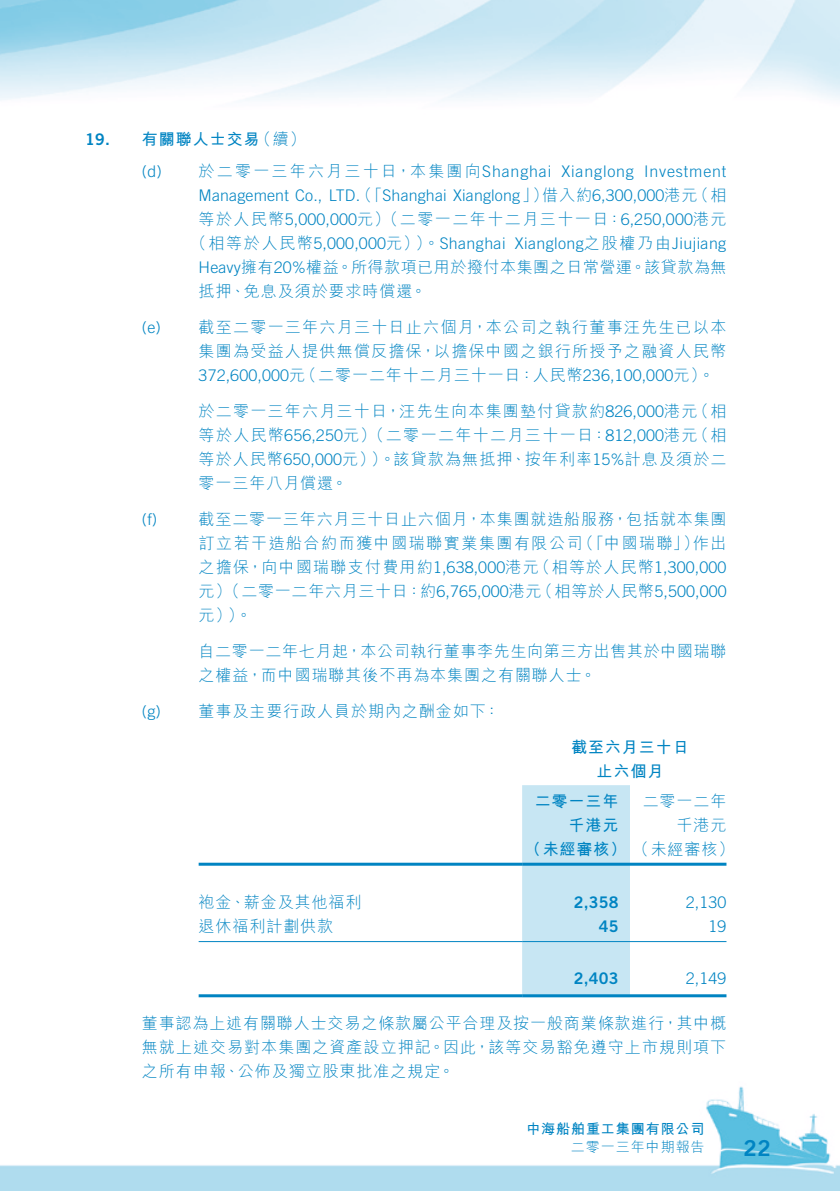
<style>
.page{position:relative;width:840px;height:1191px;background:#fff}
.page>*{position:absolute;margin:0;border:0;box-sizing:border-box;transform-origin:0 0}
.t1{font:22px "Trade Gothic LT Std Bd 2";color:#0084c2}
.Notes{font:300 16px/24px "M Hei HK";letter-spacing:.065em;color:#0084c2}
.Notes-2{font:300 16px "Trade Gothic LT Std";letter-spacing:.01em;color:#0084c2}
.Notes-3{font:300 16px/24px "M Hei HK";letter-spacing:.035em;color:#0084c2}
.Notes-4{font:300 16px/24px "M Hei HK";letter-spacing:.04em;color:#0084c2}
.Notes-5{font:300 16px "M Hei HK";letter-spacing:.09em;color:#0084c2}
.Notes-6{font:300 16px/24px "M Hei HK";letter-spacing:.095em;color:#0084c2}
.Notes-7{font:700 16px/24px "M Hei HK";letter-spacing:.06em;color:#0084c2;text-align:center}
.Notes-8{font:300 16px/24px "M Hei HK";letter-spacing:.045em;color:#0084c2}
.Notes-9{font:300 16px "M Hei HK";letter-spacing:.14em;color:#0084c2}
.Notes-10{font:16px "Trade Gothic LT Std Bd 2";letter-spacing:.01em;color:#0084c2}
.Notes-11{font:300 16px "Trade Gothic LT Std";letter-spacing:.05em;color:#0084c2}
.Notes_HD1{font:700 16px "M Hei HK";letter-spacing:.06em;color:#0084c2}
.Notes_HD1-2{font:300 16px "M Hei HK";color:#0084c2}
.Notes_HD1-3{font:16px "Trade Gothic LT Std Bd 2";color:#0084c2}
.t2{font:700 14px "M Hei HK";letter-spacing:.065em;color:#0084c2}
.t3{font:300 14px "M Hei HK";letter-spacing:.07em;color:#0084c2}
.s1{font-family:"Trade Gothic LT Std"}
.s2{font-family:"M Hei HK"}
.s3{font-weight:300}
</style>
<div class="page">
<img style="left:1px;top:1086px;width:838px;height:105px">
<img style="left:0;top:1072px;width:1px;height:119px">
<img style="left:0;top:0;width:1px;height:115px">
<div style="left:522px;top:785px;width:107px;height:209px;background:#c7e6f3"></div>
<hr style="left:198px;top:862px;width:324px;height:3px;background:#0084c2">
<hr style="left:522px;top:862px;width:107px;height:3px;background:#0084c2">
<hr style="left:629px;top:862px;width:97px;height:3px;background:#0084c2">
<hr style="left:198px;top:941px;width:324px;height:1px;background:#0084c2">
<hr style="left:522px;top:941px;width:107px;height:1px;background:#0084c2">
<hr style="left:629px;top:941px;width:97px;height:1px;background:#0084c2">
<hr style="left:198px;top:994px;width:324px;height:3px;background:#0084c2">
<hr style="left:522px;top:994px;width:107px;height:3px;background:#0084c2">
<hr style="left:629px;top:994px;width:97px;height:3px;background:#0084c2">
<p class="Notes_HD1-3" style="left:85px;top:129px;width:26px">19.</p>
<p class="Notes_HD1-2" style="left:255px;top:131px;width:52px">（續(</p>
<p class="Notes_HD1" style="left:142px;top:127px;width:119px">有關聯人士交易</p>
<p class="Notes-2" style="left:142px;top:162px;width:21px">)d(</p>
<p class="Notes-9" style="left:198px;top:163px;width:354px">於二零一三年六月三十日，本集團向<span class="s1">Shanghai</span></p>
<p class="Notes-11" style="left:561px;top:162px;width:74px">Xianglong</p>
<p class="Notes-2" style="left:643px;top:162px;width:84px">Investment</p>
<p class="Notes-2" style="left:142px;top:318px;width:20px">)e(</p>
<p class="Notes-2" style="left:142px;top:510px;width:17px">)f(</p>
<p class="Notes-2" style="left:142px;top:702px;width:20px">)g(</p>
<p class="Notes-2" style="left:198px;top:186px;width:351px">Management Co., LTD<span class="s2">（「</span>Shanghai Xianglong <span class="s2">」）</span></p>
<p class="Notes" style="left:692px;top:183px;width:35px">（相</p>
<p class="Notes-2" style="left:542px;top:186px;width:157px"><span class="s2">借入約</span>6,300,000<span class="s2">港元</span></p>
<p class="Notes-2" style="left:355px;top:186px;width:6px">.</p>
<p class="Notes-5" style="left:198px;top:211px;width:529px">等於人民幣<span class="s1">5,000,000</span>元）（二零一二年十二月三十一日：<span class="s1">6,250,000</span>港元</p>
<p class="Notes-2" style="left:514px;top:234px;width:213px">Xianglong<span class="s2">之股權乃由</span>Jiujiang</p>
<p class="Notes-3" style="left:198px;top:231px;width:529px;text-indent:-8px">（相等於人民幣<span class="s1">5,000,000</span>元））。<span class="s1">Shanghai<br>Heavy</span>擁有<span class="s1">20%</span>權益。所得款項已用於撥付本集團之日常營運。該貸款為無抵押、免息及須於要求時償還。</p>
<p class="Notes" style="left:198px;top:315px;width:529px">截至二零一三年六月三十日止六個月，本公司之執行董事汪先生已以本</p>
<p class="Notes" style="left:300px;top:339px;width:427px;text-indent:-102px">集團為受益人提供無償反擔保，以擔保中國之銀行所授予之融資人民幣（二零一二年十二月三十一日：人民幣<span class="s1">236,100,000</span>元。(</p>
<p class="Notes-2" style="left:198px;top:366px;width:108px">372,600,000<span class="s2">元</span></p>
<p class="Notes" style="left:692px;top:399px;width:35px;text-indent:-494px">於二零一三年六月三十日，汪先生向本集團墊付貸款約<span class="s1">826,000</span>港元<br>（相</p>
<p class="Notes" style="left:692px;top:399px;width:35px">（相</p>
<p class="Notes" style="left:198px;top:423px;width:529px">等於人民幣<span class="s1">656,250</span>元）（二零一二年十二月三十一日：<span class="s1">812,000</span>港元<br>等於人民幣<span class="s1">650,000</span>元））。該貸款為無抵押、按年利率<span class="s1">15%</span>計息及須於二零一三年八月償還。</p>
<p class="Notes" style="left:198px;top:507px;width:529px">截至二零一三年六月三十日止六個月，本集團就造船服務，包括就本集團</p>
<p class="Notes-6" style="left:533px;top:531px;width:194px;text-indent:-335px">訂立若干造船合約而獲中國瑞聯實業集團有限公司<br>（相等於人民幣<span class="s1">1,300,000</span></p>
<p class="Notes" style="left:577px;top:531px;width:123px">（「中國瑞聯」）</p>
<p class="Notes" style="left:692px;top:531px;width:35px">作出</p>
<p class="Notes" style="left:536px;top:555px;width:191px;text-indent:-338px">之擔保，向中國瑞聯支付費用約<span class="s1">1,638,000</span>港元<br>（相等於人民幣<span class="s1">5,500,000</span></p>
<p class="Notes-8" style="left:227px;top:579px;width:315px;text-indent:-29px">元）（二零一二年六月三十日：約<span class="s1">6,765,000</span>港元。(</p>
<p class="Notes" style="left:198px;top:603px;width:34px">元(</p>
<p class="Notes-4" style="left:198px;top:639px;width:529px">自二零一二年七月起，本公司執行董事李先生向第三方出售其於中國瑞聯之權益，而中國瑞聯其後不再為本集團之有關聯人士。</p>
<p class="Notes" style="left:198px;top:699px;width:302px">董事及主要行政人員於期內之酬金如下：</p>
<p class="Notes" style="left:198px;top:889px;width:164px">袍金、薪金及其他福利</p>
<p class="Notes" style="left:198px;top:913px;width:136px">退休福利計劃供款</p>
<p class="Notes-7" style="left:570px;top:734px;width:119px">截至六月三十日止六個月</p>
<p class="Notes" style="left:642px;top:789px;width:85px">二零一二年</p>
<p class="Notes-7" style="left:534px;top:788px;width:85px">二零一三年</p>
<p class="Notes" style="left:676px;top:813px;width:51px">千港元</p>
<p class="Notes-7" style="left:568px;top:812px;width:51px">千港元</p>
<p class="Notes-7" style="left:524px;top:836px;width:211px">（未經審核）<span class="s3">（未經審核(</span></p>
<p class="Notes-2" style="left:685px;top:892px;width:42px">2,130</p>
<p class="Notes-10" style="left:573px;top:892px;width:46px">2,358</p>
<p class="Notes-10" style="left:598px;top:916px;width:21px">45</p>
<p class="Notes-2" style="left:708px;top:916px;width:19px">19</p>
<p class="Notes-10" style="left:573px;top:968px;width:46px">2,403</p>
<p class="Notes" style="left:142px;top:1011px;width:585px;text-align:justify">董事認為上述有關聯人士交易之條款屬公平合理及按一般商業條款進行，其中概無就上述交易對本集團之資產設立押記。因此，該等交易豁免遵守上市規則項下之所有申報、公佈及獨立股東批准之規定。</p>
<p class="Notes-2" style="left:685px;top:968px;width:42px">2,149</p>
<p class="t2" style="left:526px;top:1118px;width:180px">中海船舶重工集團有限公司</p>
<p class="t3" style="left:570px;top:1139px;width:135px">二零一三年中期報告</p>
<h1 class="t1" style="left:743px;top:1134px;width:29px">22</h1>
</div>
